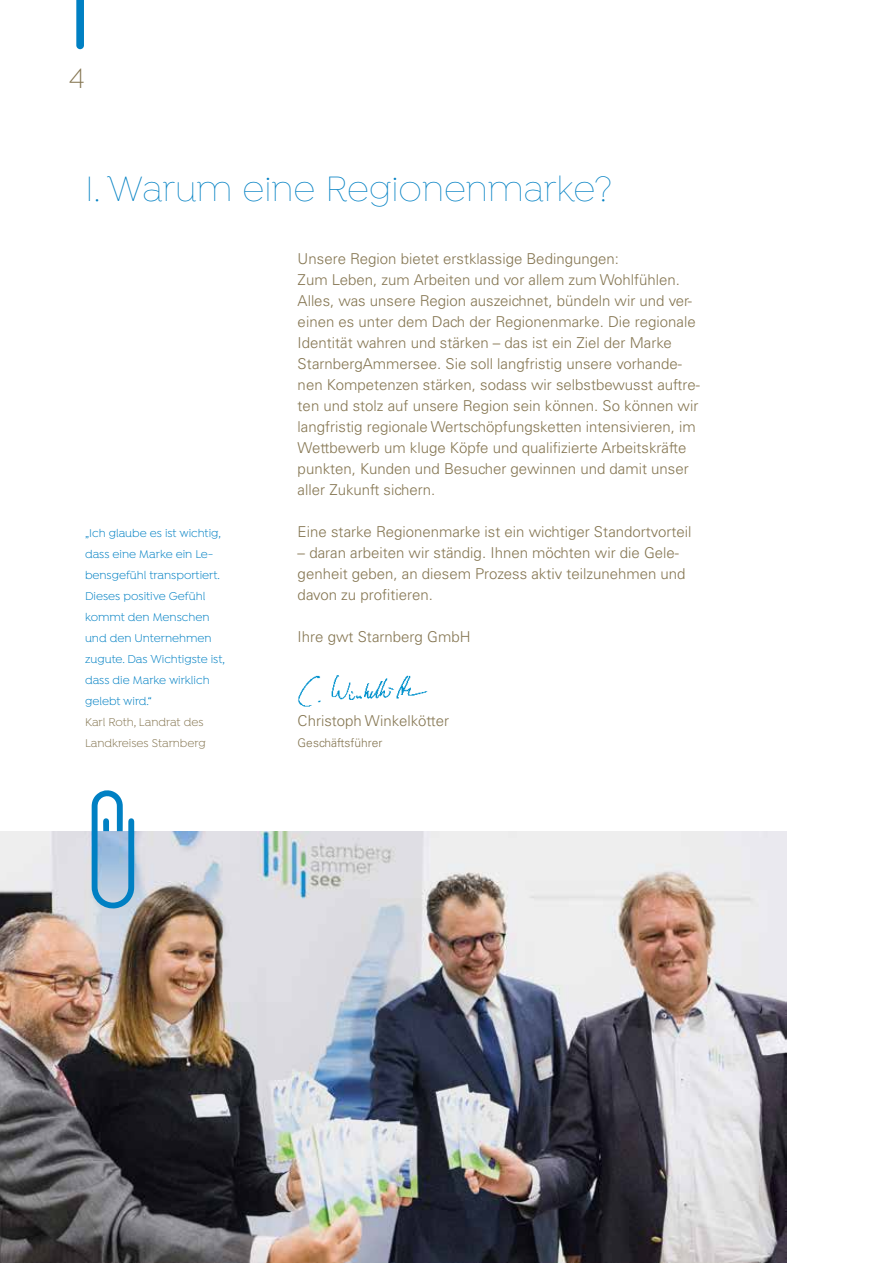
<style>
.page{position:relative;width:893px;height:1263px;background:#fff}
.page>*{position:absolute;margin:0;border:0;box-sizing:border-box;transform-origin:0 0}
.t1{font:100 37.5px "Isidora";color:#0080c3}
.t2{font:300 30px "Isidora";color:#857652}
.t3{font:300 15px/21px "Univers LT";color:#857652}
.t4{font:12px/21px "Isidora";color:#0080c3}
.t5{font:12px/21px "Isidora";color:#857652}
.t6{font:300 12px "Univers LT";color:#857652}
</style>
<div class="page">
<svg style="left:76px;top:0;width:8px;height:49px"></svg>
<img style="left:0;top:831px;width:786px;height:432px">
<svg style="left:92px;top:790px;width:42px;height:120px"></svg>
<img style="left:298px;top:675px;width:130px;height:32px">
<h2 class="t2" style="left:69px;top:62px;width:17px">4</h2>
<h1 class="t1" style="left:85px;top:169px;width:528px">I. Warum eine Regionenmarke?</h1>
<p class="t4" style="left:85px;top:523px;width:141px">„Ich glaube es ist wichtig, dass eine Marke ein Le&shy;bensgefühl transportiert.<br>Dieses positive Gefühl kommt den Menschen und den Unternehmen zugute. Das Wichtigste ist, dass die Marke wirklich gelebt wird.“</p>
<p class="t5" style="left:85px;top:712px;width:122px">Karl Roth, Landrat des<br>Landkreises Starnberg</p>
<p class="t3" style="left:298px;top:248px;width:404px">Unsere Region bietet erstklassige Bedingungen:<br>Zum Leben, zum Arbeiten und vor allem zum Wohlfühlen.<br>Alles, was unsere Region auszeichnet, bündeln wir und ver&shy;einen es unter dem Dach der Regionenmarke. Die regionale Identität wahren und stärken – das ist ein Ziel der Marke StarnbergAmmersee. Sie soll langfristig unsere vorhande&shy;nen Kompetenzen stärken, sodass wir selbstbewusst auftre&shy;ten und stolz auf unsere Region sein können. So können wir langfristig regionale Wertschöpfungsketten intensivieren, im Wettbewerb um kluge Köpfe und qualifizierte Arbeitskräfte punkten, Kunden und Besucher gewinnen und damit unser aller Zukunft sichern.</p>
<p class="t3" style="left:298px;top:521px;width:395px">Eine starke Regionenmarke ist ein wichtiger Standortvorteil</p>
<p class="t3" style="left:298px;top:542px;width:389px">– daran arbeiten wir ständig. Ihnen möchten wir die Gele&shy;genheit geben, an diesem Prozess aktiv teilzunehmen und davon zu profitieren.</p>
<p class="t3" style="left:298px;top:626px;width:174px">Ihre gwt Starnberg GmbH</p>
<p class="t3" style="left:298px;top:710px;width:153px">Christoph Winkelkötter</p>
<p class="t6" style="left:298px;top:736px;width:86px">Geschäftsführer</p>
</div>
